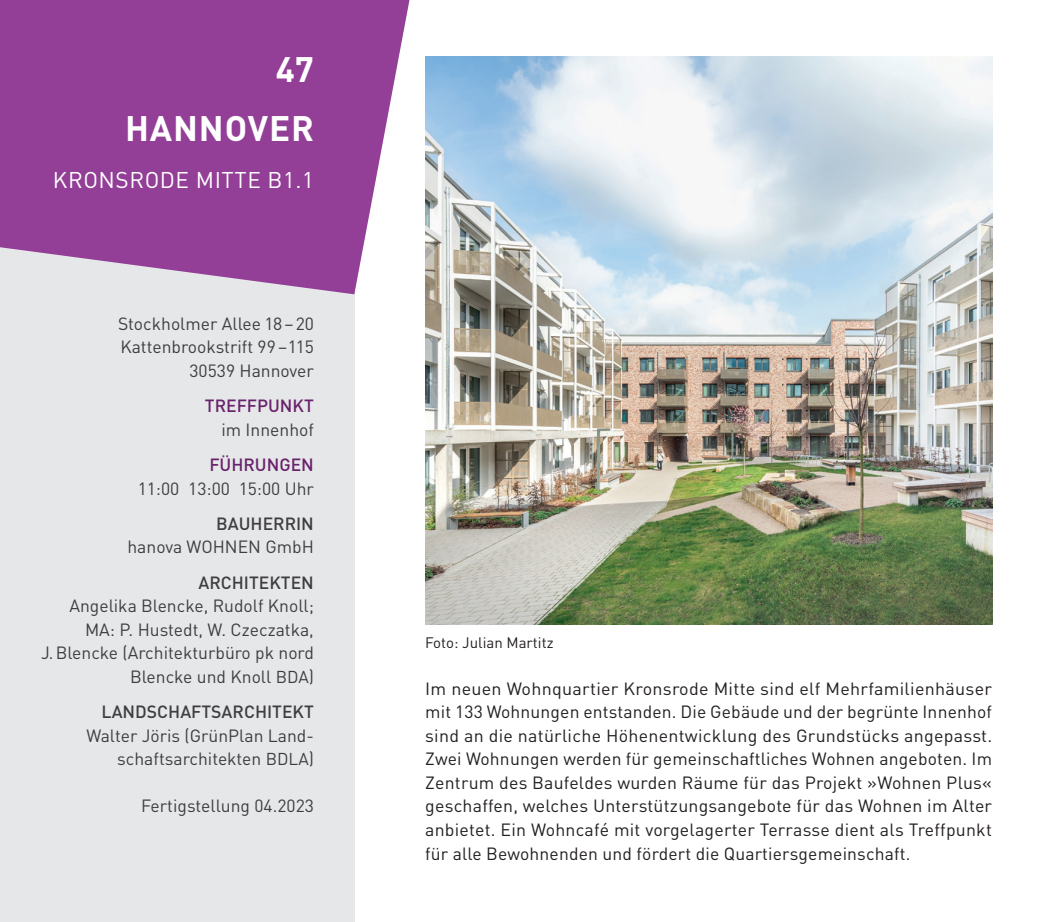
<style>
.page{position:relative;width:1063px;height:922px;background:#fff}
.page>*{position:absolute;margin:0;border:0;box-sizing:border-box;transform-origin:0 0}
.t1{font:700 35px "DIN";letter-spacing:.025em;color:#fff}
.t2{font:22.5px "DIN";letter-spacing:.025em;color:#fff}
.t3{font:17.5px/23.5px "DIN";letter-spacing:.01em;color:#231f20;text-align:justify}
.t4{font:17.5px/23.5px "DIN";color:#3e3e3f;text-align:right}
.t5{font:500 17.5px "DIN";color:#3e3e3f}
.t6{font:500 17.5px "DIN";color:#69226c}
.t7{font:15px "DIN";color:#231f20}
.s1{font-size:17px}
</style>
<div class="page">
<div style="left:0;top:234px;width:354px;height:687px;background:#e6e7e9"></div>
<svg style="left:0;top:0;width:409px;height:294px;background:#9f56a3"></svg>
<img style="left:425px;top:57px;width:567px;height:567px">
<h1 class="t1" style="left:276px;top:47px;width:40px">47</h1>
<h1 class="t1" style="left:125px;top:106px;width:190px">HANNOVER</h1>
<p class="t2" style="left:53px;top:166px;width:263px">Kronsrode M itte B1.1</p>
<p class="t4" style="left:118px;top:311px;width:197px">Stockholmer Allee 18–20<br>Kattenbrookstrift 99–115<br>30539 Hannover</p>
<p class="t6" style="left:205px;top:394px;width:110px">TREFFPUNKT</p>
<p class="t4" style="left:221px;top:417px;width:94px">im Innenhof</p>
<p class="t6" style="left:209px;top:453px;width:106px">FÜHRUNGEN</p>
<p class="t4" style="left:138px;top:476px;width:178px">11:00 13:00 15:00 Uhr</p>
<p class="t5" style="left:216px;top:512px;width:99px">BAUHERRIN</p>
<p class="t4" style="left:127px;top:535px;width:73px">hanova WOHNEN</p>
<p class="t4" style="left:265px;top:535px;width:46px">GmbH</p>
<p class="t5" style="left:198px;top:571px;width:117px">ARCHITEKTEN</p>
<p class="t4" style="left:41px;top:593px;width:274px">Angelika Blencke, Rudolf Knoll;<br>MA: P. H ustedt, W. Czeczatka,<br>J.Blencke (Architekturbüro pk nord<br>Blencke und Knoll <span class="s1">BDA</span>)</p>
<p class="t5" style="left:102px;top:700px;width:213px">LANDSCHAFTSARCHITEKT</p>
<p class="t4" style="left:86px;top:723px;width:229px">Walter Jöris (GrünPlan Land&shy;schaftsarchitekten <span class="s1">BDLA</span>)</p>
<p class="t4" style="left:141px;top:793px;width:174px">Fertigstellung 04.2023</p>
<p class="t7" style="left:425px;top:632px;width:130px">Foto: Julian Martitz</p>
<p class="t3" style="left:425px;top:676px;width:569px">I m neuen Wohnquartier Kronsrode M itte sind elf Mehrfamilienhäuser mit 133 Wohnungen entstanden. Die Gebäude und der begrünte I nnenhof sind an die natürliche Höhenentwicklung des Grundstücks angepasst.<br>Zwei Wohnungen werden für gemeinschaftliches Wohnen angeboten. I m Zentrum des Baufeldes wurden Räume für das Projekt »Wohnen Plus« geschaffen, welches Unterstützungsangebote für das Wohnen im Alter anbietet. Ein Wohncafé mit vorgelagerter Terrasse dient als Treffpunkt für alle Bewohnenden und fördert die Quartiersgemeinschaft.</p>
</div>
